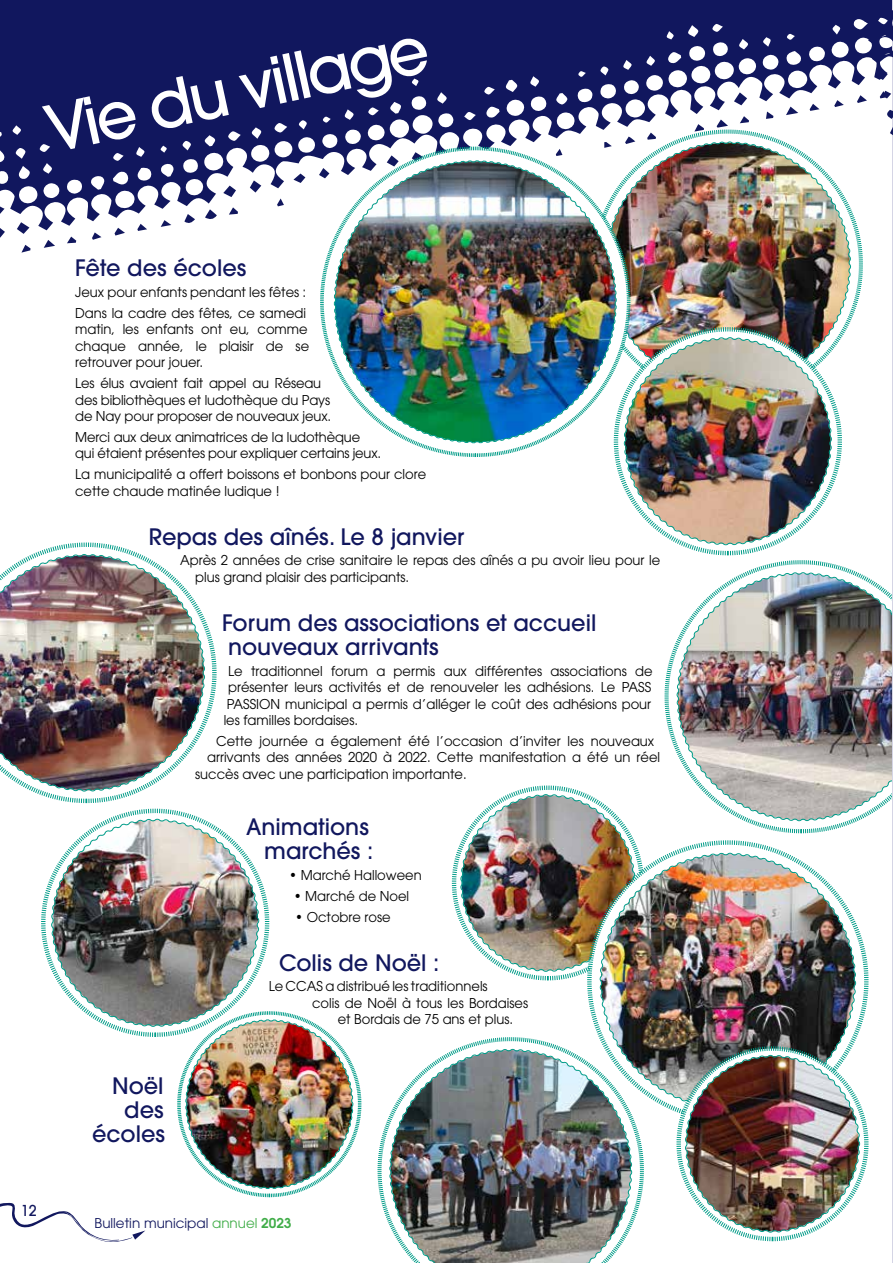
<style>
.page{position:relative;width:893px;height:1263px;background:#fff}
.page>*{position:absolute;margin:0;border:0;box-sizing:border-box;transform-origin:0 0}
.t1{font:500 64.5px "ITC Avant Garde Std";color:#fff}
.t2{font:500 22.5px/24px "ITC Avant Garde Std";color:#11175e;text-align:right}
.t3{font:500 15px "ITC Avant Garde Std";color:#11175e}
.t4{font:13.5px/16.5px "Avant Garde";color:#000}
.t5{font:13.5px "Avant Garde";color:#11175e}
.s1{color:#41ad49}
.s2{font-weight:600;color:#41ad49}
</style>
<div class="page">
<svg style="left:33px;top:542px;width:184px;height:262px"></svg>
<img style="left:0;top:554px;width:206px;height:238px">
<svg style="left:377px;top:1037px;width:267px;height:187px"></svg>
<img style="left:389px;top:1048px;width:244px;height:215px">
<svg style="left:851px;top:249px;width:12px;height:71px"></svg>
<img style="left:631px;top:230px;width:220px;height:105px">
<svg style="left:664px;top:559px;width:229px;height:275px"></svg>
<img style="left:676px;top:572px;width:217px;height:250px">
<svg style="left:0;top:0;width:765px;height:230px;fill:#11175e"></svg>
<svg style="left:734px;top:92px;width:13px;height:13px"></svg>
<svg style="left:17px;top:222px;width:12px;height:12px"></svg>
<svg style="left:223px;top:186px;width:13px;height:11px"></svg>
<svg style="left:250px;top:180px;width:11px;height:13px"></svg>
<svg style="left:0;top:226px;width:5px;height:12px"></svg>
<svg style="left:205px;top:209px;width:12px;height:11px"></svg>
<svg style="left:293px;top:174px;width:12px;height:9px"></svg>
<svg style="left:184px;top:214px;width:11px;height:10px"></svg>
<svg style="left:717px;top:120px;width:11px;height:8px"></svg>
<svg style="left:44px;top:240px;width:11px;height:8px"></svg>
<svg style="left:115px;top:228px;width:10px;height:8px"></svg>
<svg style="left:694px;top:124px;width:10px;height:8px"></svg>
<svg style="left:137px;top:224px;width:10px;height:7px"></svg>
<svg style="left:625px;top:137px;width:10px;height:7px"></svg>
<svg style="left:229px;top:207px;width:9px;height:8px"></svg>
<svg style="left:92px;top:232px;width:9px;height:8px"></svg>
<svg style="left:67px;top:237px;width:9px;height:6px"></svg>
<svg style="left:21px;top:245px;width:10px;height:8px"></svg>
<svg style="left:647px;top:133px;width:9px;height:7px"></svg>
<svg style="left:740px;top:116px;width:9px;height:7px"></svg>
<svg style="left:161px;top:220px;width:10px;height:7px"></svg>
<svg style="left:277px;top:198px;width:7px;height:8px"></svg>
<svg style="left:604px;top:142px;width:8px;height:4px"></svg>
<img style="left:765px;top:0;width:128px;height:249px">
<svg style="left:319px;top:146px;width:312px;height:311px"></svg>
<img style="left:334px;top:160px;width:283px;height:284px">
<img style="left:613px;top:326px;width:230px;height:230px">
<img style="left:623px;top:337px;width:209px;height:209px">
<svg style="left:111px;top:808px;width:89px;height:10px"></svg>
<img style="left:451px;top:785px;width:182px;height:196px">
<img style="left:586px;top:839px;width:283px;height:283px">
<img style="left:599px;top:852px;width:258px;height:258px">
<img style="left:676px;top:1045px;width:193px;height:197px">
<img style="left:0;top:818px;width:362px;height:424px">
<h1 class="t1" style="left:38px;top:89px;width:392px;rotate:-12deg">Vie du village</h1>
<h2 class="t2" style="left:75px;top:256px;width:173px">Fête des écoles</h2>
<p class="t4" style="left:75px;top:282px;width:233px;line-height:20.7px">Jeux pour enfants pendant les fêtes :<br>Dans la cadre des fêtes, ce samedi</p>
<p class="t4" style="left:75px;top:321px;width:236px;text-align:justify">matin, les enfants ont eu, comme chaque année, le plaisir de se retrouver pour jouer.</p>
<p class="t4" style="left:75px;top:375px;width:257px">Les élus avaient fait appel au Réseau des bibliothèques et ludothèque du Pays de Nay pour proposer de nouveaux jeux.</p>
<p class="t4" style="left:75px;top:428px;width:308px">Merci aux deux animatrices de la ludothèque qui étaient présentes pour expliquer certains jeux.</p>
<p class="t4" style="left:75px;top:466px;width:353px">La municipalité a offert boissons et bonbons pour clore cette chaude matinée ludique !</p>
<h2 class="t2" style="left:149px;top:524px;width:317px">Repas des aînés. Le 8 janvier</h2>
<p class="t4" style="left:195px;top:552px;width:467px;text-indent:-15px">Après 2 années de crise sanitaire le repas des aînés a pu avoir lieu pour le plus grand plaisir des participants.</p>
<h2 class="t2" style="left:222px;top:610px;width:376px;text-align:left">Forum des associations et accueil nouveaux arrivants</h2>
<p class="t4" style="left:228px;top:662px;width:426px">Le traditionnel forum a permis aux différentes associations de</p>
<p class="t4" style="left:228px;top:679px;width:425px">présenter leurs activités et de renouveler les adhésions. Le PASS</p>
<p class="t4" style="left:227px;top:695px;width:426px">PASSION municipal a permis d’alléger le coût des adhésions pour</p>
<p class="t4" style="left:224px;top:712px;width:136px">les familles bordaises.</p>
<p class="t4" style="left:216px;top:732px;width:440px">Cette journée a également été l’occasion d’inviter les nouveaux</p>
<p class="t4" style="left:207px;top:749px;width:455px">arrivants des années 2020 à 2022. Cette manifestation a été un réel</p>
<p class="t4" style="left:195px;top:765px;width:273px">succès avec une participation importante.</p>
<h2 class="t2" style="left:246px;top:815px;width:129px">Animations marchés :</h2>
<p class="t4" style="left:289px;top:867px;width:134px">• Marché Halloween</p>
<p class="t4" style="left:294px;top:887px;width:117px">• Marché de Noel</p>
<p class="t4" style="left:295px;top:908px;width:97px">• Octobre rose</p>
<h2 class="t2" style="left:279px;top:950px;width:162px">Colis de Noël :</h2>
<p class="t4" style="left:269px;top:978px;width:221px">Le CCAS a distribué les traditionnels</p>
<p class="t4" style="left:312px;top:994px;width:218px">colis de Noël à tous les Bordaises</p>
<p class="t4" style="left:338px;top:1011px;width:177px">et Bordais de 75 ans et plus.</p>
<p class="t3" style="left:21px;top:1201px;width:18px">12</p>
<h2 class="t2" style="left:92px;top:1074px;width:75px">Noël des écoles</h2>
<p class="t5" style="left:95px;top:1215px;width:198px">Bulletin municipal <span class="s1">annuel</span> <span class="s2">2023</span></p>
</div>
